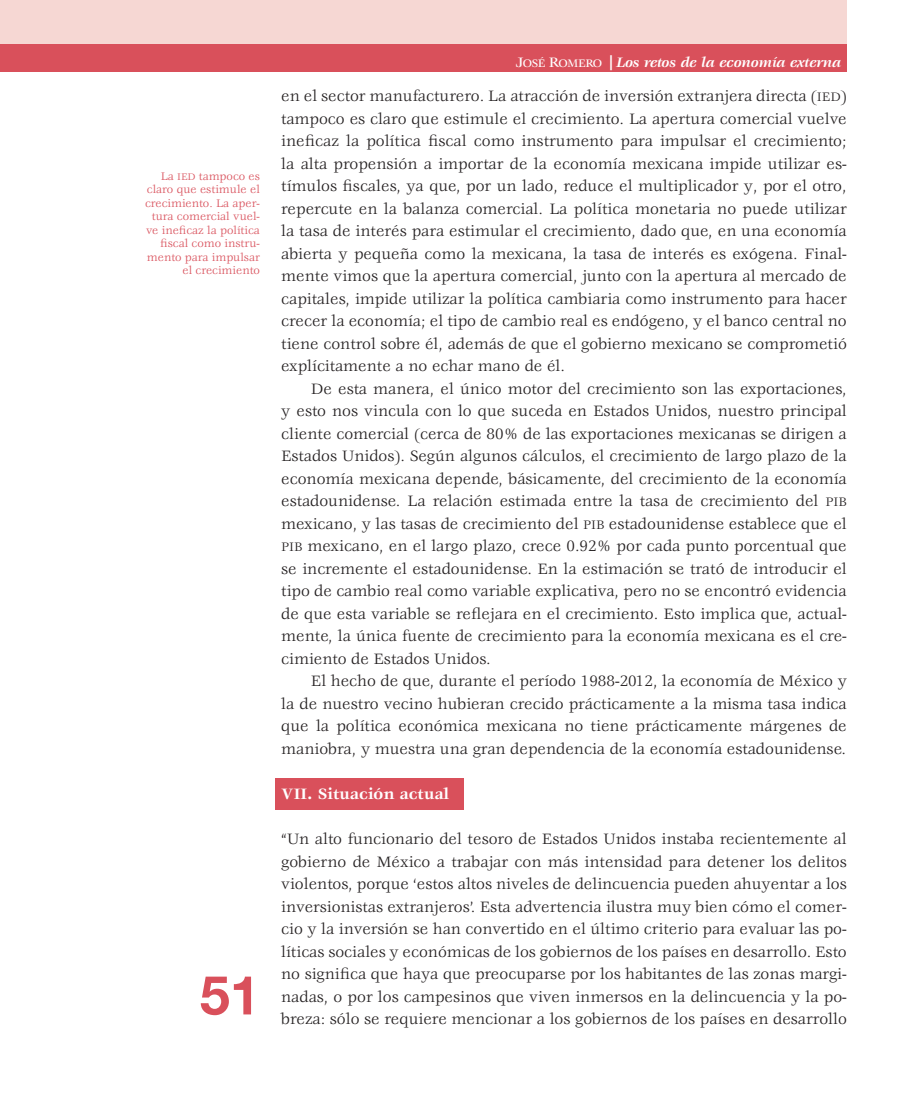
<style>
.page{position:relative;width:912px;height:1106px;background:#fff}
.page>*{position:absolute;margin:0;border:0;box-sizing:border-box;transform-origin:0 0}
.t1{font:700 54px "Helvetica Neue LT Std";color:#d9505b}
.t2{font:16.5px/22.5px "Veljovic";color:#231f20;text-align:justify}
.t3{font:700 16.5px "Veljovic";color:#fff}
.t4{font:italic 700 15px "Veljovic";letter-spacing:-.01em;color:#fff}
.t5{font:12px/13.5px "Veljovic";color:#d9505b;text-align:right}
.s1{font-size:10.5px}
.s2{font-family:"Veljovic Medium SC800";font-weight:400;font-style:normal}
.s3{font-family:"Veljovic Medium SC800";font-weight:400;font-style:normal;font-size:12px}
.s4{font-family:"Helvetica Neue LT Std";font-weight:500}
.s5{font-size:13.5px}
</style>
<div class="page">
<div style="left:0;top:0;width:846px;height:49px;background:#f6d7d3"></div>
<div style="left:0;top:44px;width:846px;height:27px;background:#d9505b"></div>
<div style="left:275px;top:778px;width:188px;height:32px;background:#d9505b"></div>
<p class="t5" style="left:145px;top:170px;width:116px">La <span class="s1">IED</span> tampoco es claro que estimule el crecimiento. La aper&shy;tura comercial vuel&shy;ve ineficaz la política fiscal como instru&shy;mento para impulsar el crecimiento</p>
<h1 class="t1" style="left:200px;top:961px;width:62px">51</h1>
<p class="t4" style="left:515px;top:54px;width:326px"><span class="s2">J</span><span class="s3">OSÉ</span> <span class="s2">R</span><span class="s3">OMERO</span> <span class="s4">|</span> Los retos de la economía externa</p>
<p class="t2" style="left:281px;top:85px;width:567px">en el sector manufacturero. La atracción de inversión extranjera directa (<span class="s5">IED</span>) tampoco es claro que estimule el crecimiento. La apertura comercial vuelve ineficaz la política fiscal como instrumento para impulsar el crecimiento; la alta propensión a importar de la economía mexicana impide utilizar es&shy;tímulos fiscales, ya que, por un lado, reduce el multiplicador y, por el otro, repercute en la balanza comercial. La política monetaria no puede utilizar la tasa de interés para estimular el crecimiento, dado que, en una economía abierta y pequeña como la mexicana, la tasa de interés es exógena. Final&shy;mente vimos que la apertura comercial, junto con la apertura al mercado de capitales, impide utilizar la política cambiaria como instrumento para hacer crecer la economía; el tipo de cambio real es endógeno, y el banco central no tiene control sobre él, además de que el gobierno mexicano se comprometió explícitamente a no echar mano de él.</p>
<p class="t2" style="left:281px;top:378px;width:567px;text-indent:30px">De esta manera, el único motor del crecimiento son las exportaciones, y esto nos vincula con lo que suceda en Estados Unidos, nuestro principal cliente comercial (cerca de 80% de las exportaciones mexicanas se dirigen a Estados Unidos). Según algunos cálculos, el crecimiento de largo plazo de la economía mexicana depende, básicamente, del crecimiento de la economía estadounidense. La relación estimada entre la tasa de crecimiento del <span class="s5">PIB </span>mexicano, y las tasas de crecimiento del <span class="s5">PIB</span> estadounidense establece que el <span class="s5">PIB</span> mexicano, en el largo plazo, crece 0.92% por cada punto porcentual que se incremente el estadounidense. En la estimación se trató de introducir el tipo de cambio real como variable explicativa, pero no se encontró evidencia de que esta variable se reflejara en el crecimiento. Esto implica que, actual&shy;mente, la única fuente de crecimiento para la economía mexicana es el cre&shy;cimiento de Estados Unidos.</p>
<p class="t2" style="left:281px;top:671px;width:567px;text-indent:30px">El hecho de que, durante el período 1988-2012, la economía de México y la de nuestro vecino hubieran crecido prácticamente a la misma tasa indica que la política económica mexicana no tiene prácticamente márgenes de maniobra, y muestra una gran dependencia de la economía estadounidense.</p>
<p class="t3" style="left:281px;top:784px;width:169px">VII. Situación actual</p>
<p class="t2" style="left:281px;top:828px;width:567px">“Un alto funcionario del tesoro de Estados Unidos instaba recientemente al gobierno de México a trabajar con más intensidad para detener los delitos violentos, porque ‘estos altos niveles de delincuencia pueden ahuyentar a los inversionistas extranjeros’. Esta advertencia ilustra muy bien cómo el comer&shy;cio y la inversión se han convertido en el último criterio para evaluar las po&shy;líticas sociales y económicas de los gobiernos de los países en desarrollo. Esto no significa que haya que preocuparse por los habitantes de las zonas margi&shy;nadas, o por los campesinos que viven inmersos en la delincuencia y la po&shy;breza: sólo se requiere mencionar a los gobiernos de los países en desarrollo</p>
</div>
